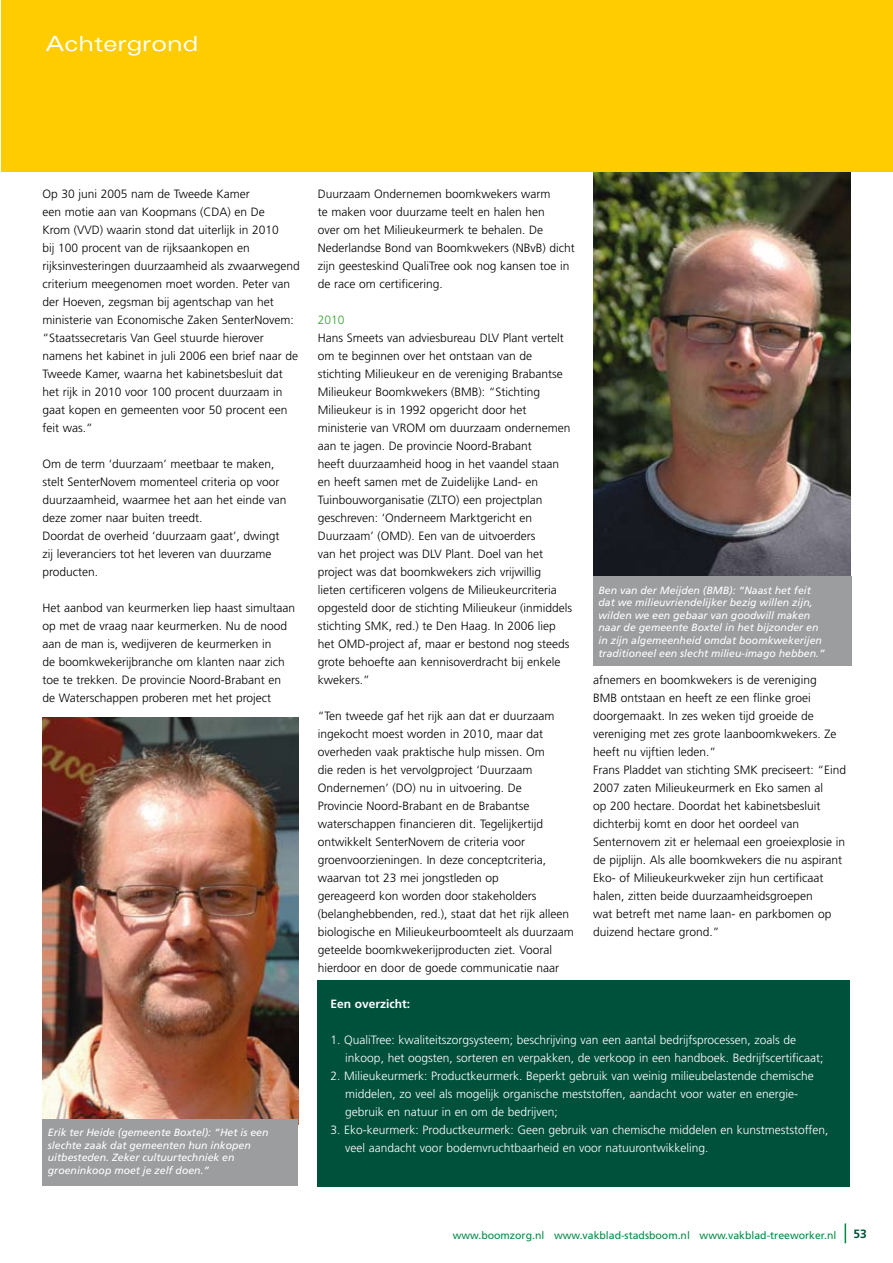
<style>
.page{position:relative;width:893px;height:1263px;background:#fff}
.page>*{position:absolute;margin:0;border:0;box-sizing:border-box;transform-origin:0 0}
.t1{font:expanded 21px "Univers";color:#fff}
.t2{font:300 12px/18px "Frutiger";color:#000}
.t3{font:300 12px/18px "Frutiger";color:#fff}
.t4{font:700 12px "Frutiger";color:#fff}
.t5{font:300 12px "Frutiger";color:#35a32c}
.t6{font:700 12px "Frutiger";color:#00513c}
.t7{font:italic 10.5px/12.6px "Frutiger";color:#fff}
.t8{font:10.5px "Frutiger";color:#008b45}
</style>
<div class="page">
<svg style="left:845px;top:1223px;width:1px;height:20px"></svg>
<div style="left:317px;top:980px;width:533px;height:206px;background:#00513c"></div>
<img style="left:593px;top:172px;width:257px;height:405px">
<div style="left:1px;top:0;width:892px;height:172px;background:#fecc00"></div>
<div style="left:593px;top:577px;width:259px;height:89px;background:#9c9d9f"></div>
<img style="left:43px;top:717px;width:255px;height:402px">
<div style="left:43px;top:1119px;width:255px;height:67px;background:#9c9d9f"></div>
<h1 class="t1" style="left:46px;top:31px;width:154px">Achtergrond</h1>
<p class="t2" style="left:43px;top:185px;width:259px">Op 30 juni 2005 nam de Tweede Kamer<br>een motie aan van Koopmans (CDA) en De<br>Krom (VVD) waarin stond dat uiterlijk in 2010<br>bij 100 procent van de rijksaankopen en rijksinvesteringen duurzaamheid als zwaarwegend criterium meegenomen moet worden. Peter van der Hoeven, zegsman bij agentschap van het ministerie van Economische Zaken SenterNovem: “Staatssecretaris Van Geel stuurde hierover namens het kabinet in juli 2006 een brief naar de Tweede Kamer, waarna het kabinetsbesluit dat het rijk in 2010 voor 100 procent duurzaam in gaat kopen en gemeenten voor 50 procent een feit was.”</p>
<p class="t2" style="left:43px;top:455px;width:246px">Om de term ‘duurzaam’ meetbaar te maken, stelt SenterNovem momenteel criteria op voor duurzaamheid, waarmee het aan het einde van deze zomer naar buiten treedt.<br>Doordat de overheid ‘duurzaam gaat’, dwingt zij leveranciers tot het leveren van duurzame producten.</p>
<p class="t2" style="left:43px;top:599px;width:254px">Het aanbod van keurmerken liep haast simultaan op met de vraag naar keurmerken. Nu de nood aan de man is, wedijveren de keurmerken in<br>de boomkwekerijbranche om klanten naar zich toe te trekken. De provincie Noord-Brabant en de Waterschappen proberen met het project</p>
<p class="t7" style="left:48px;top:1126px;width:222px">Erik ter Heide (gemeente Boxtel): “Het is een slechte zaak dat gemeenten hun inkopen uitbesteden. Zeker cultuurtechniek en groeninkoop moet je zelf doen.”</p>
<p class="t2" style="left:318px;top:185px;width:259px">Duurzaam Ondernemen boomkwekers warm<br>te maken voor duurzame teelt en halen hen<br>over om het Milieukeurmerk te behalen. De Nederlandse Bond van Boomkwekers (NBvB) dicht zijn geesteskind QualiTree ook nog kansen toe in de race om certificering.</p>
<p class="t5" style="left:318px;top:313px;width:28px">2010</p>
<p class="t2" style="left:318px;top:329px;width:256px">Hans Smeets van adviesbureau DLV Plant vertelt om te beginnen over het ontstaan van de stichting Milieukeur en de vereniging Brabantse Milieukeur Boomkwekers (BMB): “Stichting Milieukeur is in 1992 opgericht door het ministerie van VROM om duurzaam ondernemen aan te jagen. De provincie Noord-Brabant<br>heeft duurzaamheid hoog in het vaandel staan en heeft samen met de Zuidelijke Land- en Tuinbouworganisatie (ZLTO) een projectplan geschreven: ‘Onderneem Marktgericht en Duurzaam’ (OMD). Een van de uitvoerders<br>van het project was DLV Plant. Doel van het project was dat boomkwekers zich vrijwillig lieten certificeren volgens de Milieukeurcriteria opgesteld door de stichting Milieukeur (inmiddels stichting SMK, red.) te Den Haag. In 2006 liep het OMD-project af, maar er bestond nog steeds grote behoefte aan kennisoverdracht bij enkele kwekers.”</p>
<p class="t2" style="left:318px;top:707px;width:258px">“Ten tweede gaf het rijk aan dat er duurzaam ingekocht moest worden in 2010, maar dat overheden vaak praktische hulp missen. Om<br>die reden is het vervolgproject ‘Duurzaam Ondernemen’ (DO) nu in uitvoering. De<br>Provincie Noord-Brabant en de Brabantse waterschappen financieren dit. Tegelijkertijd ontwikkelt SenterNovem de criteria voor groenvoorzieningen. In deze conceptcriteria, waarvan tot 23 mei jongstleden op<br>gereageerd kon worden door stakeholders (belanghebbenden, red.), staat dat het rijk alleen biologische en Milieukeurboomteelt als duurzaam geteelde boomkwekerijproducten ziet. Vooral hierdoor en door de goede communicatie naar</p>
<p class="t7" style="left:598px;top:584px;width:228px">Ben van der Meijden (BMB): “Naast het feit dat we milieuvriendelijker bezig willen zijn, wilden we een gebaar van goodwill maken naar de gemeente Boxtel in het bijzonder en in zijn algemeenheid omdat boomkwekerijen traditioneel een slecht milieu-imago hebben.”</p>
<p class="t2" style="left:593px;top:671px;width:255px">afnemers en boomkwekers is de vereniging<br>BMB ontstaan en heeft ze een flinke groei doorgemaakt. In zes weken tijd groeide de vereniging met zes grote laanboomkwekers. Ze heeft nu vijftien leden.”<br>Frans Pladdet van stichting SMK preciseert: “Eind 2007 zaten Milieukeurmerk en Eko samen al<br>op 200 hectare. Doordat het kabinetsbesluit dichterbij komt en door het oordeel van Senternovem zit er helemaal een groeiexplosie in de pijplijn. Als alle boomkwekers die nu aspirant Eko- of Milieukeurkweker zijn hun certificaat halen, zitten beide duurzaamheidsgroepen<br>wat betreft met name laan- en parkbomen op duizend hectare grond.”</p>
<p class="t4" style="left:331px;top:997px;width:81px">Een overzicht:</p>
<p class="t3" style="left:345px;top:1031px;width:480px;text-indent:-15px">1. QualiTree: kwaliteitszorgsysteem; beschrijving van een aantal bedrijfsprocessen, zoals de inkoop, het oogsten, sorteren en verpakken, de verkoop in een handboek. Bedrijfscertificaat;</p>
<p class="t3" style="left:345px;top:1067px;width:470px;text-indent:-15px">2. Milieukeurmerk: Productkeurmerk. Beperkt gebruik van weinig milieubelastende chemische middelen, zo veel als mogelijk organische meststoffen, aandacht voor water en energie&shy;gebruik en natuur in en om de bedrijven;</p>
<p class="t3" style="left:345px;top:1121px;width:485px;text-indent:-15px">3. Eko-keurmerk: Productkeurmerk: Geen gebruik van chemische middelen en kunstmeststoffen, veel aandacht voor bodemvruchtbaarheid en voor natuurontwikkeling.</p>
<p class="t8" style="left:453px;top:1229px;width:385px">www.boomzorg.nl www.vakblad-stadsboom.nl www.vakblad-treeworker.nl</p>
<p class="t6" style="left:853px;top:1227px;width:15px">53</p>
</div>
